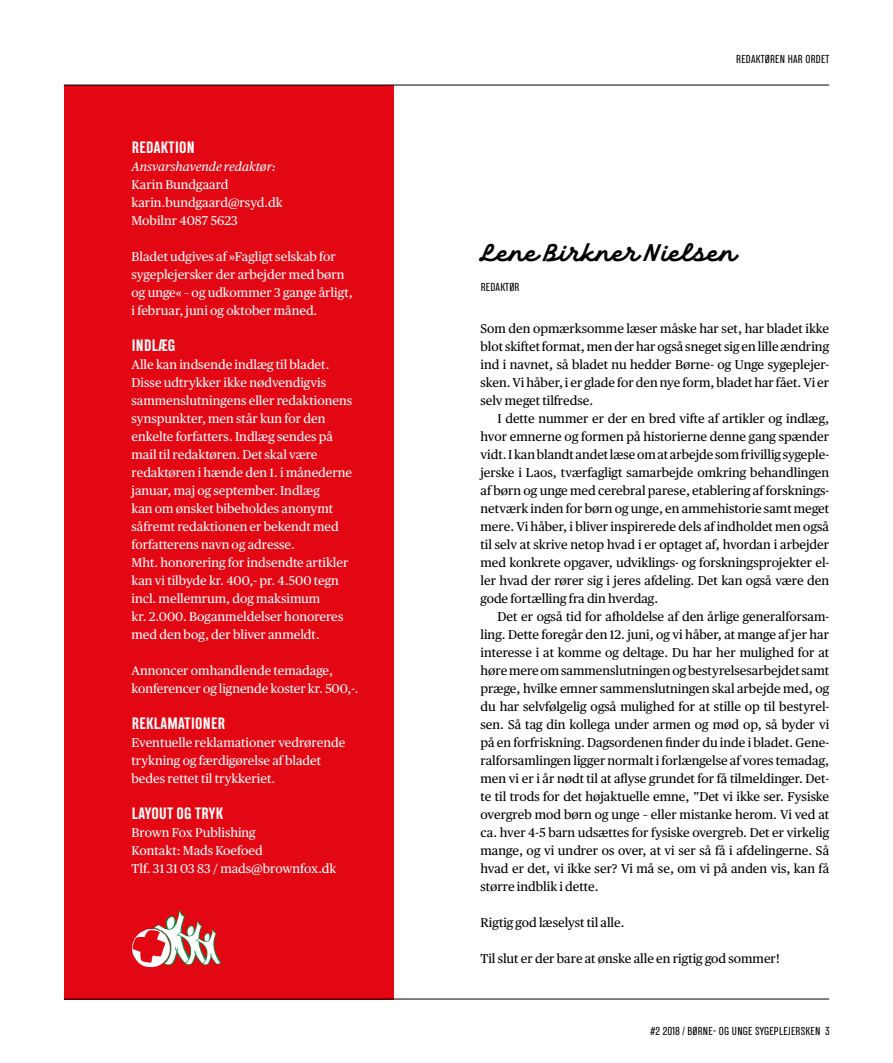
<style>
.page{position:relative;width:893px;height:1063px;background:#fff}
.page>*{position:absolute;margin:0;border:0;box-sizing:border-box;transform-origin:0 0}
.t1{font:700 24px "TT Backwards Script";color:#000}
.t2{font:700 15px "TT Backwards Sans";letter-spacing:.02em;color:#fff}
.t3{font:12.75px/18px "Publico Text";color:#000;text-align:justify}
.t4{font:12.75px/18px "Publico Text";color:#fff}
.t5{font:italic 12.75px "Publico Text";color:#fff}
.t6{font:10.5px "TT Backwards Sans";letter-spacing:.02em;color:#000}
</style>
<div class="page">
<hr style="left:64px;top:85px;width:765px;height:1px;background:#000">
<hr style="left:64px;top:999px;width:765px;height:1px;background:#000">
<div style="left:64px;top:85px;width:329px;height:915px;background:#e30613"></div>
<svg style="left:132px;top:910px;width:89px;height:58px"></svg>
<p class="t2" style="left:132px;top:138px;width:64px">REDAKTION</p>
<p class="t5" style="left:132px;top:157px;width:146px">Ansvarshavende redaktør:</p>
<p class="t4" style="left:132px;top:175px;width:153px">Karin Bundgaard karin.bundgaard@rsyd.dk<br>Mobilnr 4087 5623</p>
<p class="t4" style="left:132px;top:247px;width:223px">Bladet udgives af »Fagligt selskab for sygeplejersker der arbejder med børn og unge« – og udkommer 3 gange årligt, i februar, juni og oktober måned.</p>
<p class="t2" style="left:132px;top:336px;width:45px">INDLÆG</p>
<p class="t4" style="left:132px;top:355px;width:222px">Alle kan indsende indlæg til bladet.<br>Disse udtrykker ikke nødvendigvis sammenslutningens eller redaktionens synspunkter, men står kun for den enkelte forfatters. Indlæg sendes på mail til redaktøren. Det skal være redaktøren i hænde den 1. i månederne januar, maj og september. Indlæg<br>kan om ønsket bibeholdes anonymt såfremt redaktionen er bekendt med forfatterens navn og adresse.<br>Mht. honorering for indsendte artikler kan vi tilbyde kr. 400,- pr. 4.500 tegn incl. mellemrum, dog maksimum<br>kr. 2.000. Boganmeldelser honoreres med den bog, der bliver anmeldt.</p>
<p class="t4" style="left:132px;top:661px;width:229px">Annoncer omhandlende temadage, konferencer og lignende koster kr. 500,-.</p>
<p class="t2" style="left:132px;top:714px;width:95px">REKLAMATIONER</p>
<p class="t4" style="left:132px;top:733px;width:215px">Eventuelle reklamationer vedrørende trykning og færdigørelse af bladet bedes rettet til trykkeriet.</p>
<p class="t2" style="left:132px;top:804px;width:93px">LAYOUT OG TRYK</p>
<p class="t4" style="left:132px;top:823px;width:206px">Brown Fox Publishing<br>Kontakt: Mads Koefoed<br>Tlf. 31 31 03 83 / mads@brownfox.dk</p>
<p class="t6" style="left:736px;top:53px;width:95px">REDAKTØREN HAR ORDET</p>
<h1 class="t1" style="left:480px;top:239px;width:256px">Lene Birkner Nielsen</h1>
<p class="t6" style="left:481px;top:281px;width:40px">REDAKTØR</p>
<p class="t3" style="left:480px;top:319px;width:350px">Som den opmærksomme læser måske har set, har bladet ikke blot skiftet format, men der har også sneget sig en lille ændring ind i navnet, så bladet nu hedder Børne- og Unge sygeplejer&shy;sken. Vi håber, i er glade for den nye form, bladet har fået. Vi er selv meget tilfredse.</p>
<p class="t3" style="left:480px;top:409px;width:350px;text-indent:17px">I dette nummer er der en bred vifte af artikler og indlæg, hvor emnerne og formen på historierne denne gang spænder vidt. I kan blandt andet læse om at arbejde som frivillig sygeple&shy;jerske i Laos, tværfagligt samarbejde omkring behandlingen af børn og unge med cerebral parese, etablering af forsknings&shy;netværk inden for børn og unge, en ammehistorie samt meget mere. Vi håber, i bliver inspirerede dels af indholdet men også til selv at skrive netop hvad i er optaget af, hvordan i arbejder med konkrete opgaver, udviklings- og forskningsprojekter el&shy;ler hvad der rører sig i jeres afdeling. Det kan også være den gode fortælling fra din hverdag.</p>
<p class="t3" style="left:480px;top:607px;width:350px;text-indent:17px">Det er også tid for afholdelse af den årlige generalforsam&shy;ling. Dette foregår den 12. juni, og vi håber, at mange af jer har interesse i at komme og deltage. Du har her mulighed for at høre mere om sammenslutningen og bestyrelsesarbejdet samt præge, hvilke emner sammenslutningen skal arbejde med, og du har selvfølgelig også mulighed for at stille op til bestyrel&shy;sen. Så tag din kollega under armen og mød op, så byder vi på en forfriskning. Dagsordenen finder du inde i bladet. Gene&shy;ralforsamlingen ligger normalt i forlængelse af vores temadag, men vi er i år nødt til at aflyse grundet for få tilmeldinger. Det&shy;te til trods for det højaktuelle emne, ”Det vi ikke ser. Fysiske overgreb mod børn og unge – eller mistanke herom. Vi ved at ca. hver 4-5 barn udsættes for fysiske overgreb. Det er virkelig mange, og vi undrer os over, at vi ser så få i afdelingerne. Så hvad er det, vi ikke ser? Vi må se, om vi på anden vis, kan få større indblik i dette.</p>
<p class="t3" style="left:480px;top:913px;width:146px">Rigtig god læselyst til alle.</p>
<p class="t3" style="left:480px;top:949px;width:301px">Til slut er der bare at ønske alle en rigtig god sommer!</p>
<p class="t6" style="left:650px;top:1025px;width:181px">#2 2018 / BØRNE- OG UNGE SYGEPLEJERSKEN 3</p>
</div>
